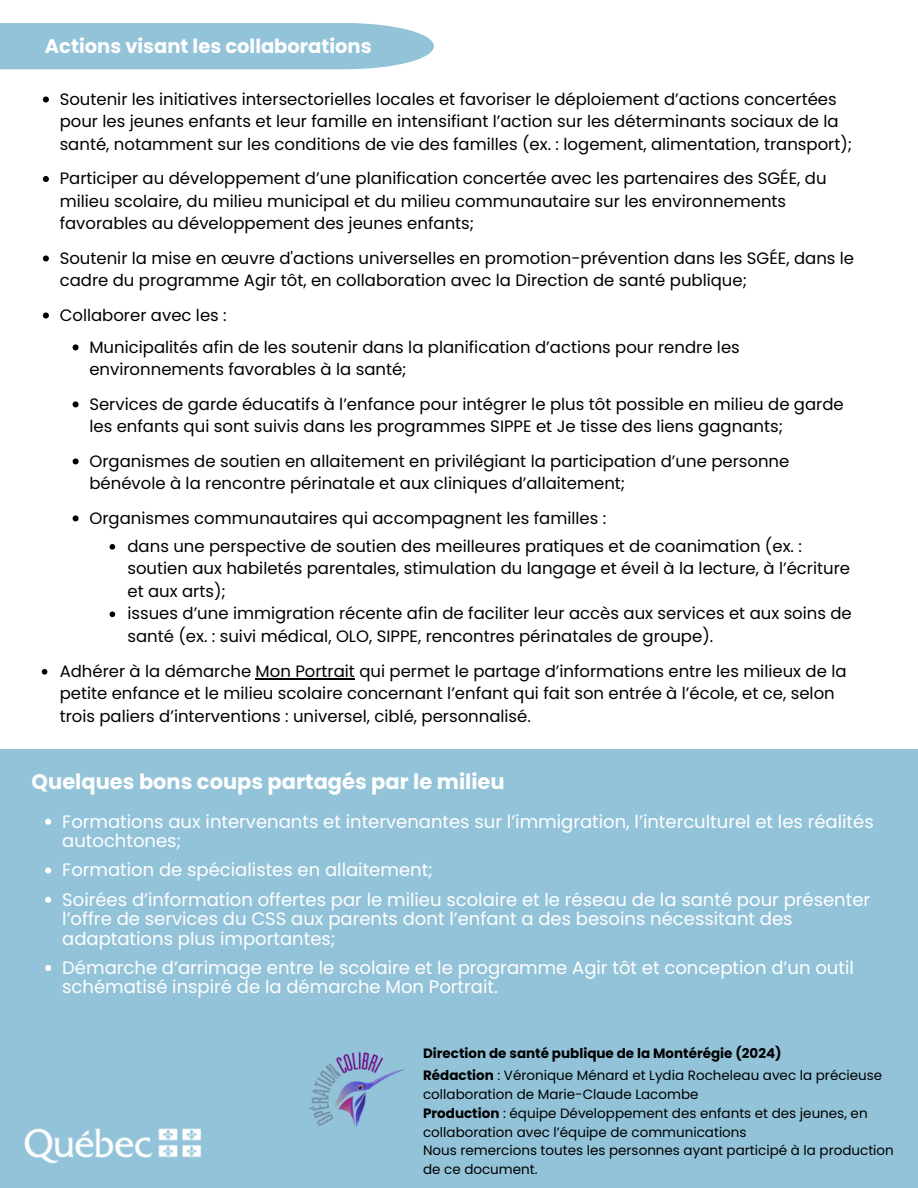
<style>
.page{position:relative;width:918px;height:1188px;background:#fff}
.page>*{position:absolute;margin:0;border:0;box-sizing:border-box;transform-origin:0 0}
.t1{font:700 21px "Poppins";color:#fff}
.t2{font:700 19.5px "Poppins";color:#fff}
.t3{font:18px/19.5px "Poppins";color:#fff}
.t4{font:16.5px/22.5px "Poppins";color:#000}
.t5{font:13.5px/18.8px "Poppins";color:#000}
.t6{font:700 13.5px/22.8px "Poppins";color:#000}
.s1{font-weight:400}
.s2{font-weight:700}
</style>
<div class="page">
<div style="left:0;top:749px;width:918px;height:439px;background:#93c3d8"></div>
<div style="left:0;top:23px;width:434px;height:46px;background:#93c3d8"></div>
<img style="left:24px;top:1128px;width:177px;height:36px">
<svg style="left:43px;top:97px;width:6px;height:6px"></svg>
<svg style="left:43px;top:176px;width:6px;height:6px"></svg>
<svg style="left:43px;top:256px;width:6px;height:6px"></svg>
<svg style="left:43px;top:313px;width:6px;height:6px"></svg>
<svg style="left:73px;top:344px;width:6px;height:6px"></svg>
<svg style="left:73px;top:401px;width:6px;height:6px"></svg>
<svg style="left:73px;top:458px;width:6px;height:6px"></svg>
<svg style="left:73px;top:515px;width:6px;height:6px"></svg>
<svg style="left:110px;top:544px;width:5px;height:6px"></svg>
<svg style="left:110px;top:612px;width:5px;height:5px"></svg>
<svg style="left:42px;top:669px;width:5px;height:6px"></svg>
<hr style="left:256px;top:678px;width:99px;height:1px;background:#000">
<svg style="left:45px;top:819px;width:6px;height:6px"></svg>
<svg style="left:45px;top:867px;width:6px;height:6px"></svg>
<svg style="left:45px;top:897px;width:6px;height:6px"></svg>
<svg style="left:45px;top:965px;width:6px;height:6px"></svg>
<img style="left:309px;top:1052px;width:96px;height:75px">
<p class="t2" style="left:45px;top:32px;width:328px">Actions visant les collaborations</p>
<p class="t4" style="left:60px;top:88px;width:794px">Soutenir les initiatives intersectorielles locales et favoriser le déploiement d’actions concertées pour les jeunes enfants et leur famille en intensifiant l’action sur les déterminants sociaux de la santé, notamment sur les conditions de vie des familles (ex. : logement, alimentation, transport);</p>
<p class="t4" style="left:60px;top:167px;width:768px">Participer au développement d’une planification concertée avec les partenaires des SGÉE, du milieu scolaire, du milieu municipal et du milieu communautaire sur les environnements favorables au développement des jeunes enfants;</p>
<p class="t4" style="left:60px;top:247px;width:796px">Soutenir la mise en œuvre d'actions universelles en promotion-prévention dans les SGÉE, dans le cadre du programme Agir tôt, en collaboration avec la Direction de santé publique;</p>
<p class="t4" style="left:89px;top:299px;width:652px;line-height:32px;text-indent:-30px">Collaborer avec les :<br>Municipalités afin de les soutenir dans la planification d’actions pour rendre les</p>
<p class="t4" style="left:89px;top:352px;width:756px;line-height:34.5px">environnements favorables à la santé;<br>Services de garde éducatifs à l’enfance pour intégrer le plus tôt possible en milieu de garde</p>
<p class="t4" style="left:89px;top:409px;width:702px;line-height:34.5px">les enfants qui sont suivis dans les programmes SIPPE et Je tisse des liens gagnants;<br>Organismes de soutien en allaitement en privilégiant la participation d’une personne</p>
<p class="t4" style="left:89px;top:466px;width:537px;line-height:34.5px">bénévole à la rencontre périnatale et aux cliniques d’allaitement;<br>Organismes communautaires qui accompagnent les familles :</p>
<p class="t4" style="left:127px;top:535px;width:726px">dans une perspective de soutien des meilleures pratiques et de coanimation (ex. : soutien aux habiletés parentales, stimulation du langage et éveil à la lecture, à l’écriture et aux arts);<br>issues d’une immigration récente afin de faciliter leur accès aux services et aux soins de santé (ex. : suivi médical, OLO, SIPPE, rencontres périnatales de groupe).</p>
<p class="t4" style="left:60px;top:660px;width:788px">Adhérer à la démarche Mon Portrait qui permet le partage d’informations entre les milieux de la petite enfance et le milieu scolaire concernant l’enfant qui fait son entrée à l’école, et ce, selon trois paliers d’interventions : universel, ciblé, personnalisé.</p>
<p class="t1" style="left:32px;top:767px;width:475px">Quelques bons coups partagés par le milieu</p>
<p class="t3" style="left:62px;top:812px;width:813px">Formations aux intervenants et intervenantes sur l’immigration, l’interculturel et les réalités autochtones;</p>
<p class="t3" style="left:62px;top:856px;width:809px;line-height:29.2px">Formation de spécialistes en allaitement;<br>Soirées d’information offertes par le milieu scolaire et le réseau de la santé pour présenter</p>
<p class="t3" style="left:62px;top:909px;width:732px">l’offre de services du CSS aux parents dont l’enfant a des besoins nécessitant des adaptations plus importantes;</p>
<p class="t3" style="left:62px;top:958px;width:793px">Démarche d’arrimage entre le scolaire et le programme Agir tôt et conception d’un outil schématisé inspiré de la démarche Mon Portrait.</p>
<p class="t6" style="left:423px;top:1041px;width:461px">Direction de santé publique de la Montérégie (2024)<br>Rédaction <span class="s1">: Véronique Ménard et Lydia Rocheleau avec la précieuse</span></p>
<p class="t5" style="left:423px;top:1085px;width:472px">collaboration de Marie-Claude Lacombe<br><span class="s2">Production</span> : équipe Développement des enfants et des jeunes, en collaboration avec l’équipe de communications<br>Nous remercions toutes les personnes ayant participé à la production de ce document.</p>
</div>
